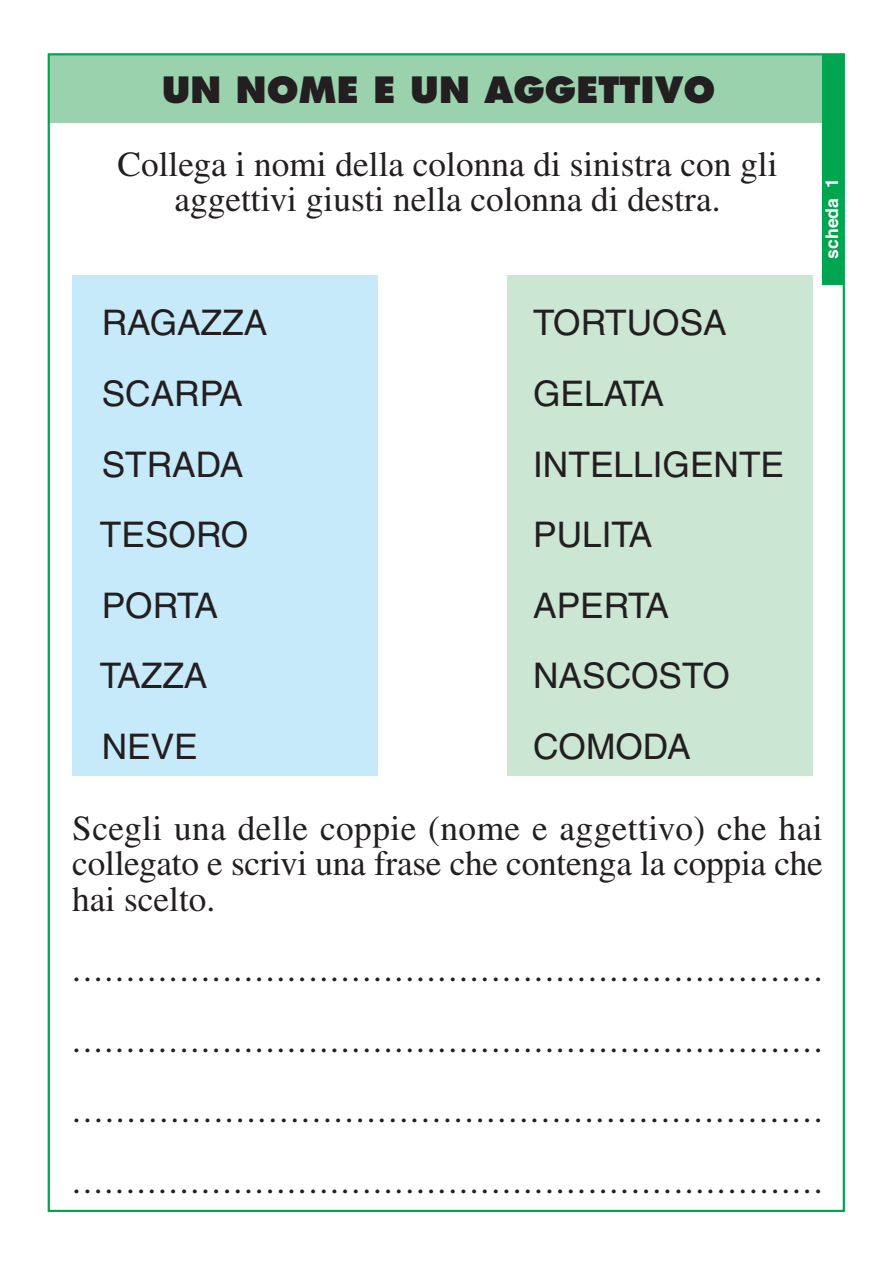
<style>
.page{position:relative;width:893px;height:1263px;background:#fff}
.page>*{position:absolute;margin:0;border:0;box-sizing:border-box;transform-origin:0 0}
.t1{font:35.25px/35.2px "Times";color:#231f20;text-align:justify}
.t2{font:35.25px "Helvetica";color:#231f20}
.t3{font:800 35.25px "Futura";color:#231f20}
.t4{font:700 17.7px "Helvetica";color:#fff}
</style>
<div class="page">
<div style="left:507px;top:275px;width:305px;height:501px;background:#cbe6d3"></div>
<div style="left:72px;top:275px;width:305px;height:501px;background:#c6eafa"></div>
<div style="left:49px;top:54px;width:795px;height:68px;background:#9ad2ae"></div>
<div style="left:823px;top:54px;width:21px;height:230px;background:#00a54f"></div>
<p class="t3" style="left:162px;top:74px;width:555px">UN NOME E UN AGGETTIVO</p>
<p class="t1" style="left:118px;top:150px;width:661px;text-align:center">Collega i nomi della colonna di sinistra con gli aggettivi giusti nella colonna di destra.</p>
<p class="t2" style="left:102px;top:310px;width:167px">RAGAZZA</p>
<p class="t2" style="left:533px;top:310px;width:195px">TORTUOSA</p>
<p class="t2" style="left:102px;top:381px;width:142px">SCARPA</p>
<p class="t2" style="left:533px;top:381px;width:132px">GELATA</p>
<p class="t2" style="left:102px;top:451px;width:143px">STRADA</p>
<p class="t2" style="left:533px;top:451px;width:252px">INTELLIGENTE</p>
<p class="t2" style="left:100px;top:522px;width:150px">TESORO</p>
<p class="t2" style="left:533px;top:522px;width:121px">PULITA</p>
<p class="t2" style="left:102px;top:592px;width:118px">PORTA</p>
<p class="t2" style="left:533px;top:592px;width:137px">APERTA</p>
<p class="t2" style="left:100px;top:663px;width:109px">TAZZA</p>
<p class="t2" style="left:533px;top:663px;width:198px">NASCOSTO</p>
<p class="t2" style="left:102px;top:734px;width:98px">NEVE</p>
<p class="t2" style="left:533px;top:734px;width:159px">COMODA</p>
<p class="t4" style="left:825px;top:259px;width:82px;rotate:-90deg">scheda 1</p>
<p class="t1" style="left:72px;top:814px;width:752px">Scegli una delle coppie (nome e aggettivo) che hai collegato e scrivi una frase che contenga la coppia che hai scelto.</p>
<p class="t1" style="left:72px;top:938px;width:752px;line-height:70.5px">...................................................................... ...................................................................... ..................................................................... ......................................................................</p>
</div>
